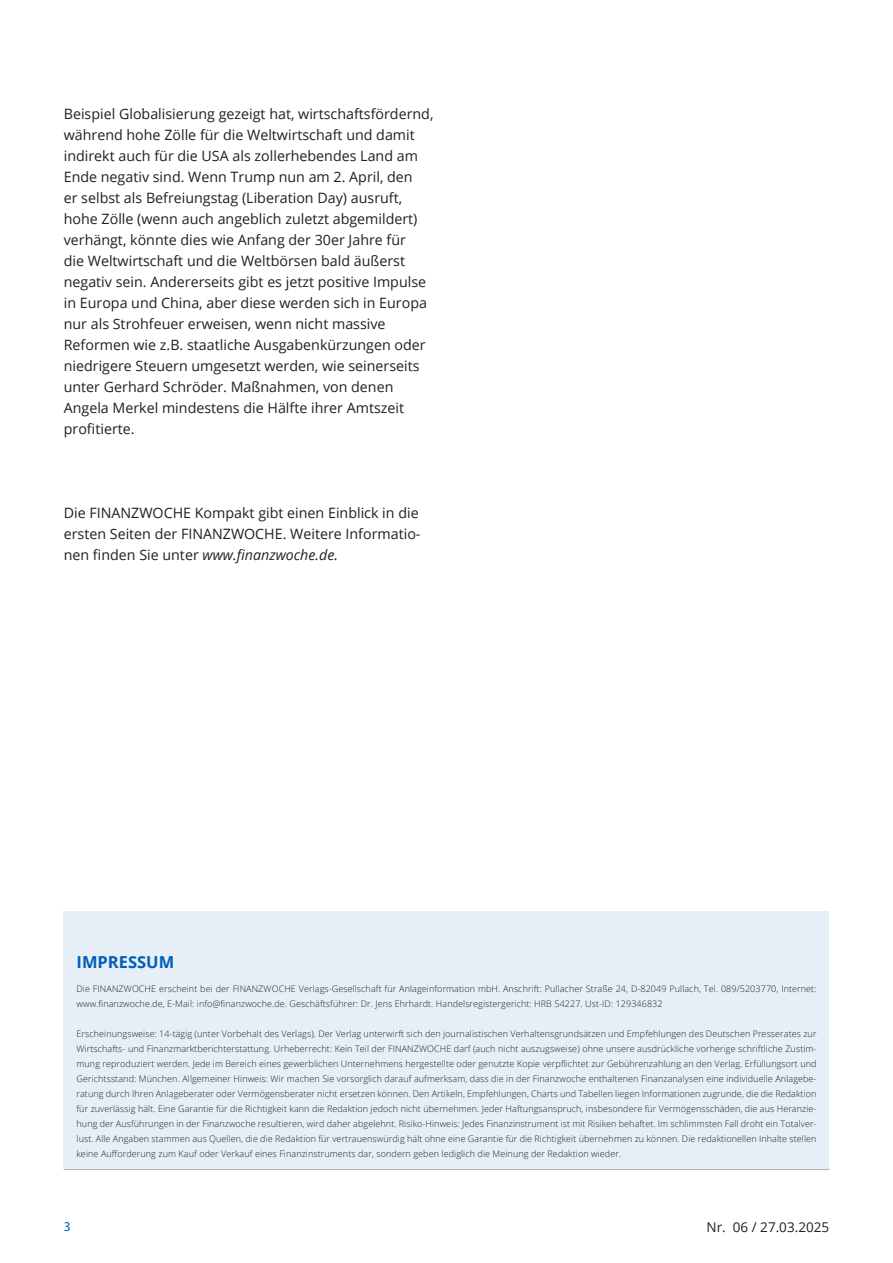
<style>
.page{position:relative;width:893px;height:1263px;background:#fff}
.page>*{position:absolute;margin:0;border:0;box-sizing:border-box;transform-origin:0 0}
.Kopfzeile{font:700 16.5px "Open Sans";color:#005eb8}
.Fließtext{font:14.25px/21px "Open Sans";color:#231f20}
.Subline{font:13.5px "Open Sans";color:#231f20}
.t1{font:13.5px "Myriad Pro";color:#005eb8}
.Impressum{font:300 9px/15px "Open Sans";letter-spacing:.01em;color:#231f20}
.s1{font-style:italic}
</style>
<div class="page">
<div style="left:64px;top:911px;width:765px;height:258px;background:#e6eff8"></div>
<p class="Fließtext" style="left:64px;top:103px;width:371px">Beispiel Globalisierung gezeigt hat, wirtschaftsfördernd, während hohe Zölle für die Weltwirtschaft und damit indirekt auch für die USA als zollerhebendes Land am Ende negativ sind. Wenn Trump nun am 2. April, den<br>er selbst als Befreiungstag (Liberation Day) ausruft, hohe Zölle (wenn auch angeblich zuletzt abgemildert) verhängt, könnte dies wie Anfang der 30er Jahre für<br>die Weltwirtschaft und die Weltbörsen bald äußerst negativ sein. Andererseits gibt es jetzt positive Impulse in Europa und China, aber diese werden sich in Europa nur als Strohfeuer erweisen, wenn nicht massive Reformen wie z.B. staatliche Ausgabenkürzungen oder niedrigere Steuern umgesetzt werden, wie seinerseits unter Gerhard Schröder. Maßnahmen, von denen Angela Merkel mindestens die Hälfte ihrer Amtszeit profitierte.</p>
<p class="Fließtext" style="left:64px;top:502px;width:358px">Die FINANZWOCHE Kompakt gibt einen Einblick in die ersten Seiten der FINANZWOCHE. Weitere Informatio&shy;nen finden Sie unter <span class="s1">www.finanzwoche.de.</span></p>
<p class="Kopfzeile" style="left:77px;top:950px;width:99px">IMPRESSUM</p>
<p class="Impressum" style="left:77px;top:981px;width:741px">Die FINANZWOCHE erscheint bei der FINANZWOCHE Verlags-Gesellschaft für Anlageinformation mbH. Anschrift: Pullacher Straße 24, D-82049 Pullach, Tel. 089/5203770, Internet: www.finanzwoche.de, E-Mail: info@finanzwoche.de. Geschäftsführer: Dr. Jens Ehrhardt. Handelsregistergericht: HRB 54227. Ust-ID: 129346832</p>
<p class="Impressum" style="left:77px;top:1026px;width:741px;text-align:justify">Erscheinungsweise: 14-tägig (unter Vorbehalt des Verlags). Der Verlag unterwirft sich den journalistischen Verhaltensgrundsätzen und Empfehlungen des Deutschen Presserates zur Wirtschafts- und Finanzmarktberichterstattung. Urheberrecht: Kein Teil der FINANZWOCHE darf (auch nicht auszugsweise) ohne unsere ausdrückliche vorherige schriftliche Zustim&shy;mung reproduziert werden. Jede im Bereich eines gewerblichen Unternehmens hergestellte oder genutzte Kopie verpflichtet zur Gebührenzahlung an den Verlag. Erfüllungsort und Gerichtsstand: München. Allgemeiner Hinweis: Wir machen Sie vorsorglich darauf aufmerksam, dass die in der Finanzwoche enthaltenen Finanzanalysen eine individuelle Anlagebe&shy;ratung durch Ihren Anlageberater oder Vermögensberater nicht ersetzen können. Den Artikeln, Empfehlungen, Charts und Tabellen liegen Informationen zugrunde, die die Redaktion für zuverlässig hält. Eine Garantie für die Richtigkeit kann die Redaktion jedoch nicht übernehmen. Jeder Haftungsanspruch, insbesondere für Vermögensschäden, die aus Heranzie&shy;hung der Ausführungen in der Finanzwoche resultieren, wird daher abgelehnt. Risiko-Hinweis: Jedes Finanzinstrument ist mit Risiken behaftet. Im schlimmsten Fall droht ein Totalver&shy;lust. Alle Angaben stammen aus Quellen, die die Redaktion für vertrauenswürdig hält ohne eine Garantie für die Richtigkeit übernehmen zu können. Die redaktionellen Inhalte stellen keine Aufforderung zum Kauf oder Verkauf eines Finanzinstruments dar, sondern geben lediglich die Meinung der Redaktion wieder.</p>
<p class="t1" style="left:64px;top:1218px;width:8px">3</p>
<p class="Subline" style="left:706px;top:1218px;width:124px">Nr. 06 / 27.03.2025</p>
</div>
